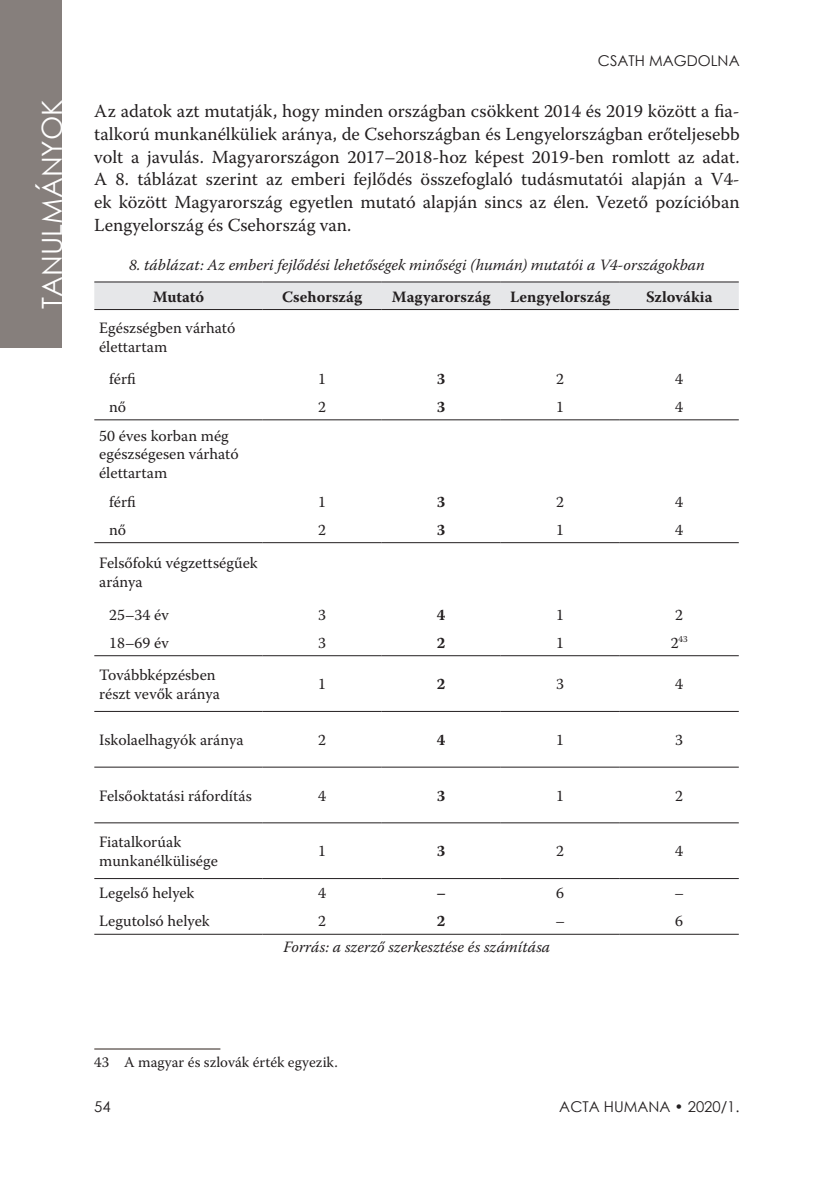
<style>
.page{position:relative;width:834px;height:1181px;background:#fff}
.page>*{position:absolute;margin:0;border:0;box-sizing:border-box;transform-origin:0 0}
.t1{font:28px "Century Gothic";color:#fff}
.Body_1st{font:18.38px/22.8px "Warnock Pro";color:#231f20;text-align:justify}
.Body{font:15.75px/18.9px "Warnock Pro";color:#231f20}
.Képaláírás{font:italic 15.75px "Warnock Pro";color:#231f20}
.Body-2{font:700 15.75px "Warnock Pro";color:#231f20}
.t2{font:14.88px "Century Gothic";color:#231f20}
.Lábjegyzet{font:14.88px "Warnock Pro";color:#231f20}
.Body-3{font:9.1px "Warnock Pro";color:#231f20}
.s1{font-size:15.75px}
</style>
<div class="page">
<div style="left:0;top:0;width:62px;height:347px;background:#867f7c"></div>
<div style="left:94px;top:282px;width:644px;height:27px;background:#e6e7e9"></div>
<hr style="left:94px;top:281px;width:168px;height:1px;background:#231f20">
<hr style="left:262px;top:281px;width:119px;height:1px;background:#231f20">
<hr style="left:381px;top:281px;width:119px;height:1px;background:#231f20">
<hr style="left:500px;top:281px;width:119px;height:1px;background:#231f20">
<hr style="left:619px;top:281px;width:119px;height:1px;background:#231f20">
<hr style="left:94px;top:309px;width:168px;height:1px;background:#231f20">
<hr style="left:262px;top:309px;width:119px;height:1px;background:#231f20">
<hr style="left:381px;top:309px;width:119px;height:1px;background:#231f20">
<hr style="left:500px;top:309px;width:119px;height:1px;background:#231f20">
<hr style="left:619px;top:309px;width:119px;height:1px;background:#231f20">
<hr style="left:94px;top:934px;width:168px;height:1px;background:#231f20">
<hr style="left:262px;top:934px;width:119px;height:1px;background:#231f20">
<hr style="left:381px;top:934px;width:119px;height:1px;background:#231f20">
<hr style="left:500px;top:934px;width:119px;height:1px;background:#231f20">
<hr style="left:619px;top:934px;width:119px;height:1px;background:#231f20">
<hr style="left:94px;top:419px;width:168px;height:1px;background:#231f20">
<hr style="left:262px;top:419px;width:119px;height:1px;background:#231f20">
<hr style="left:381px;top:419px;width:119px;height:1px;background:#231f20">
<hr style="left:500px;top:419px;width:119px;height:1px;background:#231f20">
<hr style="left:619px;top:419px;width:119px;height:1px;background:#231f20">
<hr style="left:94px;top:542px;width:168px;height:1px;background:#231f20">
<hr style="left:262px;top:542px;width:119px;height:1px;background:#231f20">
<hr style="left:381px;top:542px;width:119px;height:1px;background:#231f20">
<hr style="left:500px;top:542px;width:119px;height:1px;background:#231f20">
<hr style="left:619px;top:542px;width:119px;height:1px;background:#231f20">
<hr style="left:94px;top:655px;width:168px;height:1px;background:#231f20">
<hr style="left:262px;top:655px;width:119px;height:1px;background:#231f20">
<hr style="left:381px;top:655px;width:119px;height:1px;background:#231f20">
<hr style="left:500px;top:655px;width:119px;height:1px;background:#231f20">
<hr style="left:619px;top:655px;width:119px;height:1px;background:#231f20">
<hr style="left:94px;top:878px;width:168px;height:1px;background:#231f20">
<hr style="left:262px;top:878px;width:119px;height:1px;background:#231f20">
<hr style="left:381px;top:878px;width:119px;height:1px;background:#231f20">
<hr style="left:500px;top:878px;width:119px;height:1px;background:#231f20">
<hr style="left:619px;top:878px;width:119px;height:1px;background:#231f20">
<hr style="left:94px;top:711px;width:168px;height:1px;background:#231f20">
<hr style="left:262px;top:711px;width:119px;height:1px;background:#231f20">
<hr style="left:381px;top:711px;width:119px;height:1px;background:#231f20">
<hr style="left:500px;top:711px;width:119px;height:1px;background:#231f20">
<hr style="left:619px;top:711px;width:119px;height:1px;background:#231f20">
<hr style="left:94px;top:767px;width:168px;height:1px;background:#231f20">
<hr style="left:262px;top:767px;width:119px;height:1px;background:#231f20">
<hr style="left:381px;top:767px;width:119px;height:1px;background:#231f20">
<hr style="left:500px;top:767px;width:119px;height:1px;background:#231f20">
<hr style="left:619px;top:767px;width:119px;height:1px;background:#231f20">
<hr style="left:94px;top:822px;width:168px;height:1px;background:#231f20">
<hr style="left:262px;top:822px;width:119px;height:1px;background:#231f20">
<hr style="left:381px;top:822px;width:119px;height:1px;background:#231f20">
<hr style="left:500px;top:822px;width:119px;height:1px;background:#231f20">
<hr style="left:619px;top:822px;width:119px;height:1px;background:#231f20">
<hr style="left:94px;top:1048px;width:126px;height:2px;background:#867f7c">
<p class="t2" style="left:597px;top:50px;width:143px">CSATH MAGDOLNA</p>
<h1 class="t1" style="left:32px;top:308px;width:211px;rotate:-90deg">TANULMÁNYOK</h1>
<p class="Body_1st" style="left:94px;top:99px;width:646px">Az adatok azt mutatják, hogy minden országban csökkent 2014 és 2019 között a fia&shy;talkorú munkanélküliek aránya, de Csehországban és Lengyelországban erőteljesebb volt a javulás. Magyarországon 2017–2018-hoz képest 2019-ben romlott az adat.<br>A 8. táblázat szerint az emberi fejlődés összefoglaló tudásmutatói alapján a V4- ek között Magyarország egyetlen mutató alapján sincs az élen. Vezető pozícióban Lengyelország és Csehország van.</p>
<p class="Képaláírás" style="left:129px;top:255px;width:577px">8. táblázat: Az emberi fejlődési lehetőségek minőségi (humán) mutatói a V4-országokban</p>
<p class="Body-2" style="left:153px;top:287px;width:53px">Mutató</p>
<p class="Body-2" style="left:282px;top:287px;width:81px">Csehország</p>
<p class="Body-2" style="left:392px;top:287px;width:100px">Magyarország</p>
<p class="Body-2" style="left:510px;top:287px;width:101px">Lengyelország</p>
<p class="Body-2" style="left:646px;top:287px;width:68px">Szlovákia</p>
<p class="Body" style="left:99px;top:318px;width:137px">Egészségben várható élettartam</p>
<p class="Body" style="left:109px;top:369px;width:28px">férfi</p>
<p class="Body" style="left:318px;top:369px;width:9px">1</p>
<p class="Body-2" style="left:437px;top:370px;width:10px">3</p>
<p class="Body" style="left:556px;top:369px;width:9px">2</p>
<p class="Body" style="left:675px;top:369px;width:9px">4</p>
<p class="Body" style="left:109px;top:397px;width:19px">nő</p>
<p class="Body" style="left:318px;top:397px;width:9px">2</p>
<p class="Body-2" style="left:437px;top:397px;width:10px">3</p>
<p class="Body" style="left:556px;top:397px;width:9px">1</p>
<p class="Body" style="left:675px;top:397px;width:9px">4</p>
<p class="Body" style="left:99px;top:426px;width:141px">50 éves korban még egészségesen várható élettartam</p>
<p class="Body" style="left:109px;top:492px;width:28px">férfi</p>
<p class="Body" style="left:318px;top:492px;width:9px">1</p>
<p class="Body-2" style="left:437px;top:492px;width:10px">3</p>
<p class="Body" style="left:556px;top:492px;width:9px">2</p>
<p class="Body" style="left:675px;top:492px;width:9px">4</p>
<p class="Body" style="left:109px;top:520px;width:19px">nő</p>
<p class="Body" style="left:318px;top:520px;width:9px">2</p>
<p class="Body-2" style="left:437px;top:520px;width:10px">3</p>
<p class="Body" style="left:556px;top:520px;width:9px">1</p>
<p class="Body" style="left:675px;top:520px;width:9px">4</p>
<p class="Body" style="left:99px;top:553px;width:160px">Felsőfokú végzettségűek aránya</p>
<p class="Body" style="left:109px;top:605px;width:61px">25–34 év</p>
<p class="Body" style="left:318px;top:605px;width:9px">3</p>
<p class="Body-2" style="left:437px;top:605px;width:10px">4</p>
<p class="Body" style="left:556px;top:605px;width:9px">1</p>
<p class="Body" style="left:675px;top:605px;width:9px">2</p>
<p class="Body" style="left:109px;top:632px;width:61px">18–69 év</p>
<p class="Body" style="left:318px;top:632px;width:9px">3</p>
<p class="Body-2" style="left:437px;top:633px;width:10px">2</p>
<p class="Body" style="left:556px;top:632px;width:9px">1</p>
<p class="Body-3" style="left:670px;top:634px;width:19px"><span class="s1">2</span>43</p>
<p class="Body" style="left:99px;top:665px;width:122px">Továbbképzésben részt vevők aránya</p>
<p class="Body" style="left:318px;top:674px;width:9px">1</p>
<p class="Body-2" style="left:437px;top:675px;width:10px">2</p>
<p class="Body" style="left:556px;top:674px;width:9px">3</p>
<p class="Body" style="left:675px;top:674px;width:9px">4</p>
<p class="Body" style="left:99px;top:730px;width:146px">Iskolaelhagyók aránya</p>
<p class="Body" style="left:318px;top:730px;width:9px">2</p>
<p class="Body-2" style="left:437px;top:730px;width:10px">4</p>
<p class="Body" style="left:556px;top:730px;width:9px">1</p>
<p class="Body" style="left:675px;top:730px;width:9px">3</p>
<p class="Body" style="left:99px;top:786px;width:154px">Felsőoktatási ráfordítás</p>
<p class="Body" style="left:318px;top:786px;width:9px">4</p>
<p class="Body-2" style="left:437px;top:786px;width:10px">3</p>
<p class="Body" style="left:556px;top:786px;width:9px">1</p>
<p class="Body" style="left:675px;top:786px;width:9px">2</p>
<p class="Body" style="left:99px;top:832px;width:120px">Fiatalkorúak munkanélkülisége</p>
<p class="Body" style="left:318px;top:841px;width:9px">1</p>
<p class="Body-2" style="left:437px;top:842px;width:10px">3</p>
<p class="Body" style="left:556px;top:841px;width:9px">2</p>
<p class="Body" style="left:675px;top:841px;width:9px">4</p>
<p class="Body" style="left:99px;top:883px;width:97px">Legelső helyek</p>
<p class="Body" style="left:318px;top:883px;width:9px">4</p>
<p class="Body-2" style="left:436px;top:883px;width:11px">–</p>
<p class="Body" style="left:556px;top:883px;width:9px">6</p>
<p class="Body" style="left:674px;top:883px;width:11px">–</p>
<p class="Body" style="left:99px;top:911px;width:112px">Legutolsó helyek</p>
<p class="Body" style="left:318px;top:911px;width:9px">2</p>
<p class="Body-2" style="left:437px;top:911px;width:10px">2</p>
<p class="Body" style="left:555px;top:911px;width:11px">–</p>
<p class="Body" style="left:675px;top:911px;width:9px">6</p>
<p class="Képaláírás" style="left:283px;top:937px;width:268px">Forrás: a szerző szerkesztése és számítása</p>
<p class="Lábjegyzet" style="left:94px;top:1053px;width:244px">43 A magyar és szlovák érték egyezik.</p>
<p class="t2" style="left:94px;top:1095px;width:18px">54</p>
<p class="t2" style="left:559px;top:1095px;width:182px">ACTA HUMANA • 2020/1.</p>
</div>
